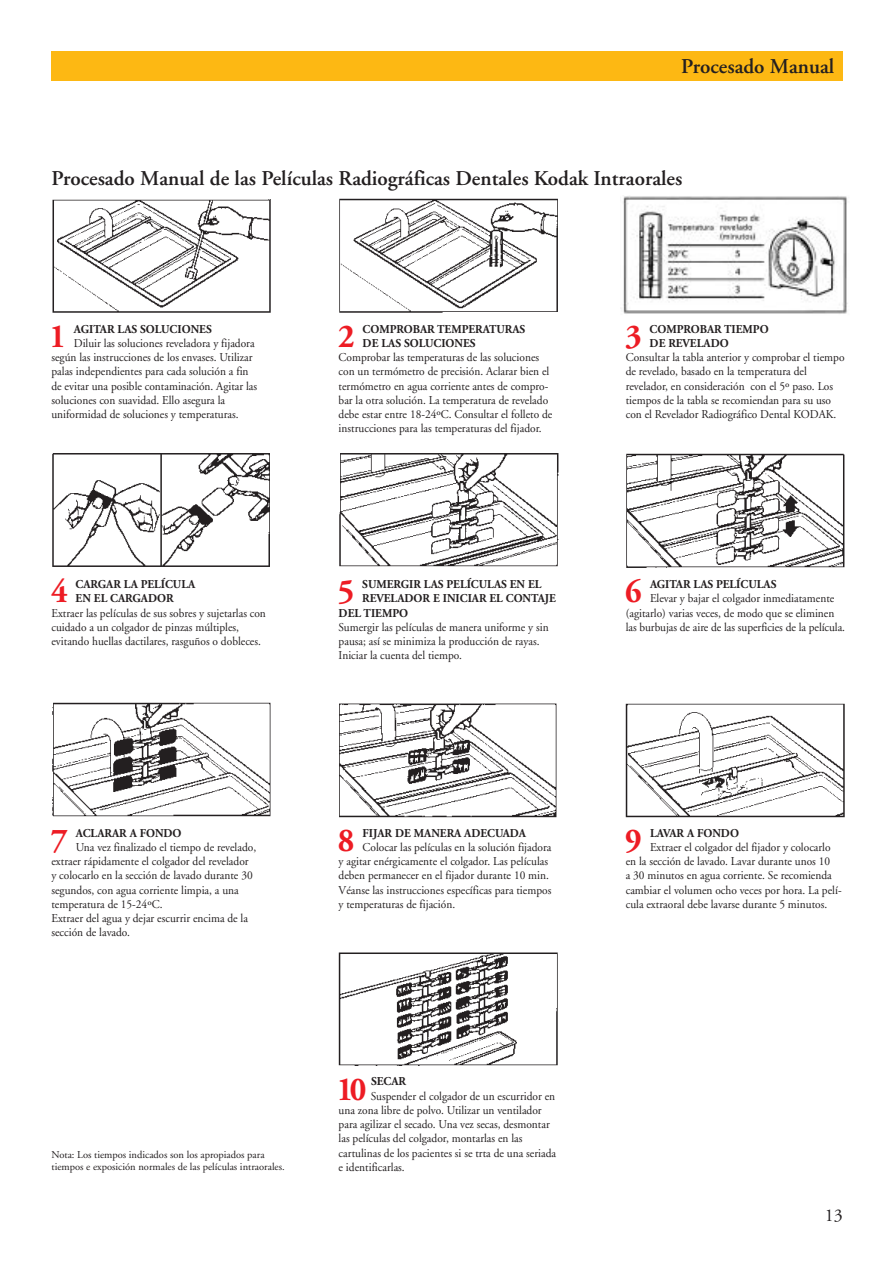
<style>
.page{position:relative;width:893px;height:1262px;background:#fff}
.page>*{position:absolute;margin:0;border:0;box-sizing:border-box;transform-origin:0 0}
.t1{font:700 33.45px "Adobe Garamond";color:#ed1c24;scale:.95 1}
.t2{font:600 21px "Adobe Garamond";color:#231f20}
.t3{font:18px "Adobe Garamond";color:#231f20}
.t4{font:12px/14.2px "Adobe Garamond";color:#231f20;scale:.95 1}
.t5{font:700 12px/14.2px "Adobe Garamond";color:#231f20;scale:.95 1}
.t6{font:10.5px/11.6px "Adobe Garamond";color:#231f20}
</style>
<div class="page">
<div style="left:51px;top:51px;width:791px;height:30px;background:#fdb813"></div>
<img style="left:338px;top:952px;width:220px;height:114px">
<img style="left:52px;top:199px;width:219px;height:114px">
<img style="left:339px;top:198px;width:219px;height:115px">
<img style="left:623px;top:196px;width:225px;height:118px">
<img style="left:52px;top:453px;width:218px;height:114px">
<img style="left:339px;top:453px;width:220px;height:114px">
<img style="left:626px;top:453px;width:219px;height:115px">
<img style="left:52px;top:702px;width:219px;height:115px">
<img style="left:339px;top:703px;width:218px;height:115px">
<img style="left:625px;top:703px;width:220px;height:115px">
<h2 class="t2" style="left:681px;top:57px;width:155px">Procesado Manual</h2>
<h2 class="t2" style="left:51px;top:170px;width:632px">Procesado Manual de las Películas Radiográficas Dentales Kodak Intraorales</h2>
<h1 class="t1" style="left:50px;top:323px;width:19px">1</h1>
<p class="t5" style="left:74px;top:323px;width:146px">AGITAR LAS SOLUCIONES</p>
<p class="t4" style="left:51px;top:337px;width:218px;text-indent:23px">Diluir las soluciones reveladora y fijadora según las instrucciones de los envases. Utilizar palas independientes para cada solución a fin de evitar una posible contaminación. Agitar las soluciones con suavidad. Ello asegura la uniformidad de soluciones y temperaturas.</p>
<h1 class="t1" style="left:51px;top:578px;width:19px">4</h1>
<p class="t5" style="left:76px;top:578px;width:127px">CARGAR LA PELÍCULA<br>EN EL CARGADOR</p>
<p class="t4" style="left:51px;top:607px;width:227px">Extraer las películas de sus sobres y sujetarlas con cuidado a un colgador de pinzas múltiples, evitando huellas dactilares, rasguños o dobleces.</p>
<h1 class="t1" style="left:338px;top:323px;width:19px">2</h1>
<p class="t5" style="left:362px;top:323px;width:173px">COMPROBAR TEMPERATURAS<br>DE LAS SOLUCIONES</p>
<p class="t4" style="left:338px;top:351px;width:226px">Comprobar las temperaturas de las soluciones con un termómetro de precisión. Aclarar bien el termómetro en agua corriente antes de compro&shy;bar la otra solución. La temperatura de revelado debe estar entre 18-24ºC. Consultar el folleto de instrucciones para las temperaturas del fijador.</p>
<h1 class="t1" style="left:338px;top:578px;width:19px">5</h1>
<p class="t5" style="left:362px;top:578px;width:190px">SUMERGIR LAS PELÍCULAS EN EL</p>
<p class="t5" style="left:362px;top:592px;width:205px">REVELADOR E INICIAR EL CONTAJE</p>
<p class="t5" style="left:338px;top:607px;width:75px">DEL TIEMPO</p>
<p class="t4" style="left:338px;top:621px;width:223px">Sumergir las películas de manera uniforme y sin pausa; así se minimiza la producción de rayas.<br>Iniciar la cuenta del tiempo.</p>
<h1 class="t1" style="left:51px;top:826px;width:19px">7</h1>
<p class="t5" style="left:76px;top:826px;width:113px">ACLARAR A FONDO</p>
<p class="t4" style="left:51px;top:841px;width:217px;text-indent:24px">Una vez finalizado el tiempo de revelado, extraer rápidamente el colgador del revelador y colocarlo en la sección de lavado durante 30 segundos, con agua corriente limpia, a una temperatura de 15-24ºC.<br>Extraer del agua y dejar escurrir encima de la sección de lavado.</p>
<h1 class="t1" style="left:338px;top:826px;width:19px">8</h1>
<p class="t5" style="left:362px;top:826px;width:173px">FIJAR DE MANERA ADECUADA</p>
<p class="t4" style="left:338px;top:841px;width:225px;text-indent:24px">Colocar las películas en la solución fijadora y agitar enérgicamente el colgador. Las películas deben permanecer en el fijador durante 10 min.<br>Véanse las instrucciones específicas para tiempos y temperaturas de fijación.</p>
<p class="t6" style="left:51px;top:1150px;width:235px">Nota: Los tiempos indicados son los apropiados para tiempos e exposición normales de las películas intraorales.</p>
<h1 class="t1" style="left:337px;top:1075px;width:33px">10</h1>
<p class="t5" style="left:371px;top:1075px;width:38px">SECAR</p>
<p class="t4" style="left:338px;top:1089px;width:230px;text-indent:32px">Suspender el colgador de un escurridor en una zona libre de polvo. Utilizar un ventilador para agilizar el secado. Una vez secas, desmontar las películas del colgador, montarlas en las cartulinas de los pacientes si se trta de una seriada e identificarlas.</p>
<h1 class="t1" style="left:625px;top:323px;width:19px">3</h1>
<p class="t5" style="left:649px;top:323px;width:127px">COMPROBAR TIEMPO<br>DE REVELADO</p>
<p class="t4" style="left:625px;top:351px;width:232px">Consultar la tabla anterior y comprobar el tiempo de revelado, basado en la temperatura del revelador, en consideración con el 5º paso. Los tiempos de la tabla se recomiendan para su uso con el Revelador Radiográfico Dental KODAK.</p>
<h1 class="t1" style="left:625px;top:578px;width:19px">6</h1>
<p class="t5" style="left:650px;top:578px;width:135px">AGITAR LAS PELÍCULAS</p>
<p class="t4" style="left:625px;top:592px;width:232px;text-indent:24px">Elevar y bajar el colgador inmediatamente (agitarlo) varias veces, de modo que se eliminen las burbujas de aire de las superficies de la película.</p>
<h1 class="t1" style="left:625px;top:826px;width:19px">9</h1>
<p class="t5" style="left:650px;top:826px;width:95px">LAVAR A FONDO</p>
<p class="t4" style="left:625px;top:841px;width:229px;text-indent:24px">Extraer el colgador del fijador y colocarlo en la sección de lavado. Lavar durante unos 10<br>a 30 minutos en agua corriente. Se recomienda cambiar el volumen ocho veces por hora. La pelí&shy;cula extraoral debe lavarse durante 5 minutos.</p>
<h3 class="t3" style="left:824px;top:1208px;width:19px">13</h3>
</div>
